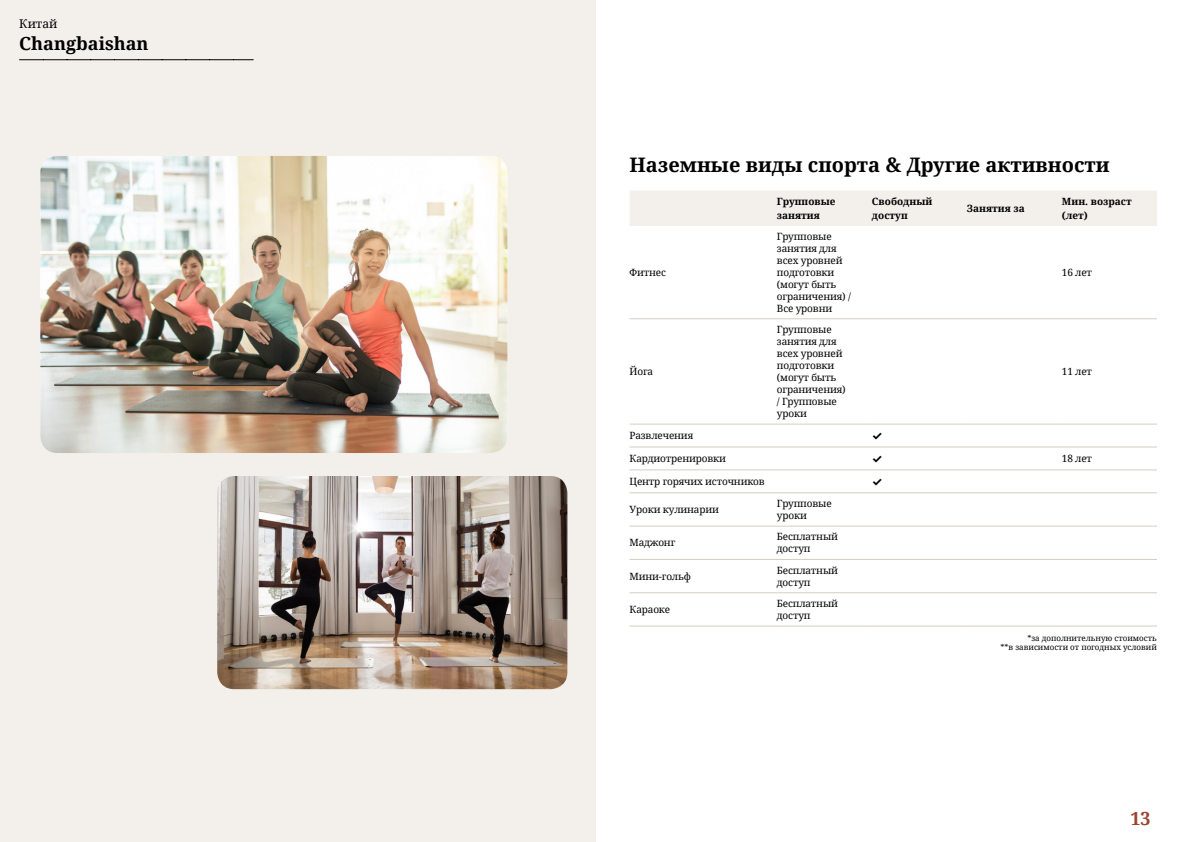
<style>
.page{position:relative;width:1191px;height:842px;background:#fff}
.page>*{position:absolute;margin:0;border:0;box-sizing:border-box;transform-origin:0 0}
.t1{font:700 20px "Noto Serif";color:#000}
.t2{font:700 18px "Noto Serif";color:#000}
.t3{font:700 18px "Noto Serif";color:#9d432c}
.t4{font:12px "Noto Serif";color:#000}
.t5{font:700 12px "Inter";color:#000}
.t6{font:10px/12px "Noto Serif";letter-spacing:-.015em;color:#000}
.t7{font:700 10px/14px "Noto Serif";color:#000}
.t8{font:8px/9.6px "Noto Serif";color:#000;text-align:right}
</style>
<div class="page">
<div style="left:0;top:0;width:595px;height:842px;background:#f3f0ec"></div>
<img style="left:40px;top:156px;width:467px;height:297px">
<img style="left:217px;top:476px;width:350px;height:213px">
<svg style="left:20px;top:59px;width:233px;height:1px"></svg>
<div style="left:630px;top:191px;width:527px;height:35px;background:#f3f0ec"></div>
<hr style="left:629px;top:318px;width:148px;height:1px;background:#d7cdc1">
<hr style="left:777px;top:318px;width:95px;height:1px;background:#d7cdc1">
<hr style="left:872px;top:318px;width:95px;height:1px;background:#d7cdc1">
<hr style="left:967px;top:318px;width:95px;height:1px;background:#d7cdc1">
<hr style="left:1062px;top:318px;width:95px;height:1px;background:#d7cdc1">
<hr style="left:629px;top:424px;width:148px;height:1px;background:#d7cdc1">
<hr style="left:777px;top:424px;width:95px;height:1px;background:#d7cdc1">
<hr style="left:872px;top:424px;width:95px;height:1px;background:#d7cdc1">
<hr style="left:967px;top:424px;width:95px;height:1px;background:#d7cdc1">
<hr style="left:1062px;top:424px;width:95px;height:1px;background:#d7cdc1">
<hr style="left:629px;top:446px;width:148px;height:1px;background:#d7cdc1">
<hr style="left:777px;top:446px;width:95px;height:1px;background:#d7cdc1">
<hr style="left:872px;top:446px;width:95px;height:1px;background:#d7cdc1">
<hr style="left:967px;top:446px;width:95px;height:1px;background:#d7cdc1">
<hr style="left:1062px;top:446px;width:95px;height:1px;background:#d7cdc1">
<hr style="left:629px;top:469px;width:148px;height:1px;background:#d7cdc1">
<hr style="left:777px;top:469px;width:95px;height:1px;background:#d7cdc1">
<hr style="left:872px;top:469px;width:95px;height:1px;background:#d7cdc1">
<hr style="left:967px;top:469px;width:95px;height:1px;background:#d7cdc1">
<hr style="left:1062px;top:469px;width:95px;height:1px;background:#d7cdc1">
<hr style="left:629px;top:492px;width:148px;height:1px;background:#d7cdc1">
<hr style="left:777px;top:492px;width:95px;height:1px;background:#d7cdc1">
<hr style="left:872px;top:492px;width:95px;height:1px;background:#d7cdc1">
<hr style="left:967px;top:492px;width:95px;height:1px;background:#d7cdc1">
<hr style="left:1062px;top:492px;width:95px;height:1px;background:#d7cdc1">
<hr style="left:629px;top:526px;width:148px;height:1px;background:#d7cdc1">
<hr style="left:777px;top:526px;width:95px;height:1px;background:#d7cdc1">
<hr style="left:872px;top:526px;width:95px;height:1px;background:#d7cdc1">
<hr style="left:967px;top:526px;width:95px;height:1px;background:#d7cdc1">
<hr style="left:1062px;top:526px;width:95px;height:1px;background:#d7cdc1">
<hr style="left:629px;top:559px;width:148px;height:1px;background:#d7cdc1">
<hr style="left:777px;top:559px;width:95px;height:1px;background:#d7cdc1">
<hr style="left:872px;top:559px;width:95px;height:1px;background:#d7cdc1">
<hr style="left:967px;top:559px;width:95px;height:1px;background:#d7cdc1">
<hr style="left:1062px;top:559px;width:95px;height:1px;background:#d7cdc1">
<hr style="left:629px;top:592px;width:148px;height:1px;background:#d7cdc1">
<hr style="left:777px;top:592px;width:95px;height:1px;background:#d7cdc1">
<hr style="left:872px;top:592px;width:95px;height:1px;background:#d7cdc1">
<hr style="left:967px;top:592px;width:95px;height:1px;background:#d7cdc1">
<hr style="left:1062px;top:592px;width:95px;height:1px;background:#d7cdc1">
<hr style="left:629px;top:626px;width:148px;height:1px;background:#d7cdc1">
<hr style="left:777px;top:626px;width:95px;height:1px;background:#d7cdc1">
<hr style="left:872px;top:626px;width:95px;height:1px;background:#d7cdc1">
<hr style="left:967px;top:626px;width:95px;height:1px;background:#d7cdc1">
<hr style="left:1062px;top:626px;width:95px;height:1px;background:#d7cdc1">
<p class="t4" style="left:19px;top:16px;width:40px">Китай</p>
<h2 class="t2" style="left:19px;top:31px;width:131px">Changbaishan</h2>
<h1 class="t1" style="left:629px;top:151px;width:482px">Наземные виды спорта &amp; Другие активности</h1>
<p class="t7" style="left:777px;top:194px;width:60px">Групповые занятия</p>
<p class="t7" style="left:872px;top:194px;width:62px">Свободный доступ</p>
<p class="t7" style="left:967px;top:201px;width:59px">Занятия за</p>
<p class="t7" style="left:1062px;top:194px;width:71px">Мин. возраст (лет)</p>
<p class="t6" style="left:629px;top:266px;width:38px">Фитнес</p>
<p class="t6" style="left:629px;top:365px;width:25px">Йога</p>
<p class="t6" style="left:777px;top:230px;width:75px">Групповые занятия для всех уровней подготовки (могут быть ограничения) /<br>Все уровни</p>
<p class="t6" style="left:777px;top:323px;width:70px">Групповые занятия для всех уровней подготовки (могут быть ограничения) / Групповые уроки</p>
<p class="t6" style="left:1062px;top:266px;width:32px">16 лет</p>
<p class="t6" style="left:1062px;top:365px;width:32px">11 лет</p>
<p class="t6" style="left:629px;top:429px;width:65px">Развлечения</p>
<p class="t5" style="left:872px;top:427px;width:12px">✓</p>
<p class="t6" style="left:629px;top:452px;width:98px">Кардиотренировки</p>
<p class="t5" style="left:872px;top:450px;width:12px">✓</p>
<p class="t6" style="left:1062px;top:452px;width:32px">18 лет</p>
<p class="t6" style="left:629px;top:475px;width:137px">Центр горячих источников</p>
<p class="t5" style="left:872px;top:473px;width:12px">✓</p>
<p class="t6" style="left:629px;top:503px;width:91px">Уроки кулинарии</p>
<p class="t6" style="left:777px;top:497px;width:56px">Групповые уроки</p>
<p class="t6" style="left:629px;top:536px;width:47px">Маджонг</p>
<p class="t6" style="left:777px;top:530px;width:63px">Бесплатный доступ</p>
<p class="t6" style="left:629px;top:570px;width:63px">Мини-гольф</p>
<p class="t6" style="left:777px;top:564px;width:63px">Бесплатный доступ</p>
<p class="t6" style="left:629px;top:603px;width:42px">Караоке</p>
<p class="t6" style="left:777px;top:597px;width:63px">Бесплатный доступ</p>
<p class="t8" style="left:1000px;top:633px;width:158px">*за дополнительную стоимость<br>**в зависимости от погодных условий</p>
<h2 class="t3" style="left:1130px;top:806px;width:22px">13</h2>
</div>
